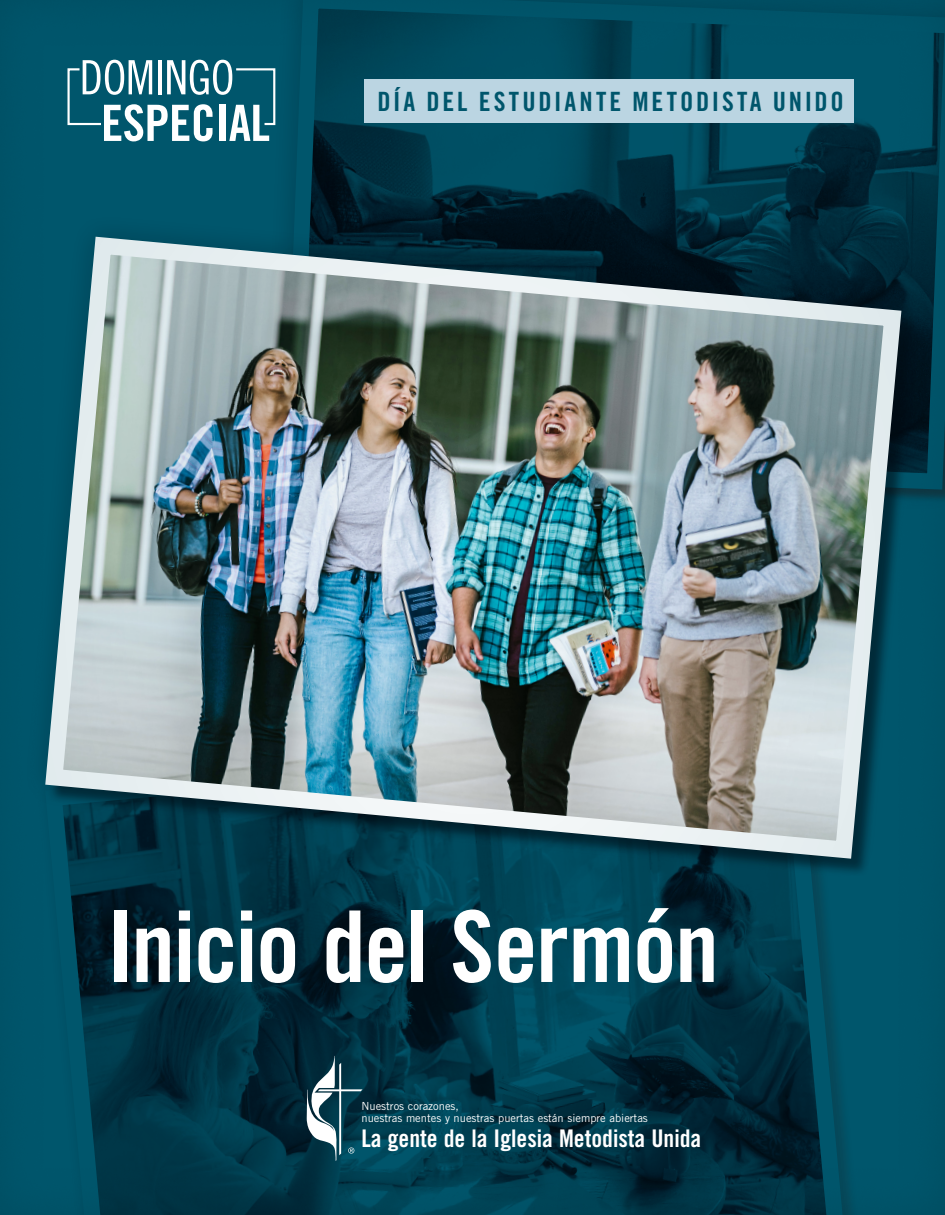
<style>
.page{position:relative;width:945px;height:1215px;background:#fff}
.page>*{position:absolute;margin:0;border:0;box-sizing:border-box;transform-origin:0 0}
.t1{font:99px "Trade Gothic LT Std Bd Cn 20";letter-spacing:-.015em;color:#fff}
.t2{font:26.55px "Trade Gothic LT Std Bd Cn 20";letter-spacing:.105em;color:#00566c}
.t3{font:24.3px "Trade Gothic Bold Cond Twenty";color:#fff}
.t4{font:11.1px/12px "Trade Gothic LT Std";color:#fff}
</style>
<div class="page">
<div style="left:0;top:0;width:945px;height:1215px;background:#231f20;opacity:.75"></div>
<div style="left:364px;top:79px;width:490px;height:43px;background:#bbd5e2"></div>
<svg style="left:307px;top:1056px;width:56px;height:105px"></svg>
<svg style="left:68px;top:60px;width:207px;height:81px"></svg>
<p class="t2" style="left:378px;top:85px;width:468px">DÍA DEL ESTUDIANTE METODISTA UNIDO</p>
<p class="t1" style="left:106px;top:887px;width:614px">Inicio del Sermón</p>
<p class="t4" style="left:362px;top:1100px;width:288px">Nuestros corazones,<br>nuestras mentes y nuestras puertas están siempre abiertas</p>
<p class="t3" style="left:362px;top:1123px;width:341px">La gente de la Iglesia Metodista Unida</p>
</div>
